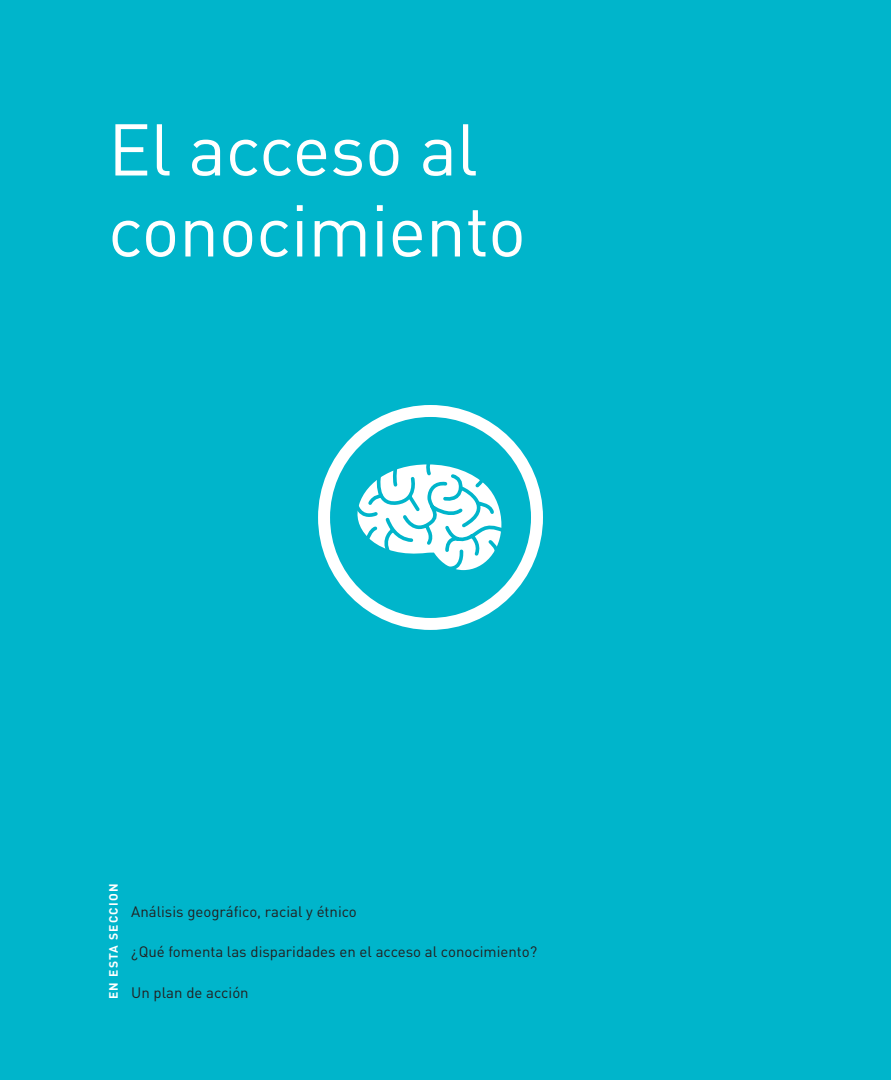
<style>
.page{position:relative;width:891px;height:1080px;background:#00b5cb}
.page>*{position:absolute;margin:0;border:0;box-sizing:border-box;transform-origin:0 0}
.t1{font:72px/81px "DIN";letter-spacing:-.01em;color:#fff}
.DividerContents_10_2{font:15px "DIN";color:#231f20}
.t2{font:700 12px "DIN";letter-spacing:.1em;color:#fff}
</style>
<div class="page">
<div style="left:318px;top:405px;width:225px;height:225px;background:#fff;border-radius:50%"></div>
<div style="left:330px;top:417px;width:201px;height:201px;background:#00b5cb;border-radius:50%"></div>
<svg style="left:344px;top:456px;width:158px;height:122px"></svg>
<h1 class="t1" style="left:108px;top:108px;width:420px">El acceso al conocimiento</h1>
<p class="t2" style="left:106px;top:999px;width:117px;rotate:-90deg">EN ESTA SECCION</p>
<p class="DividerContents_10_2" style="left:131px;top:902px;width:227px">Análisis geográfico, racial y étnico</p>
<p class="DividerContents_10_2" style="left:131px;top:942px;width:407px">¿Qué fomenta las disparidades en el acceso al conocimiento?</p>
<p class="DividerContents_10_2" style="left:131px;top:983px;width:119px">Un plan de acción</p>
</div>
